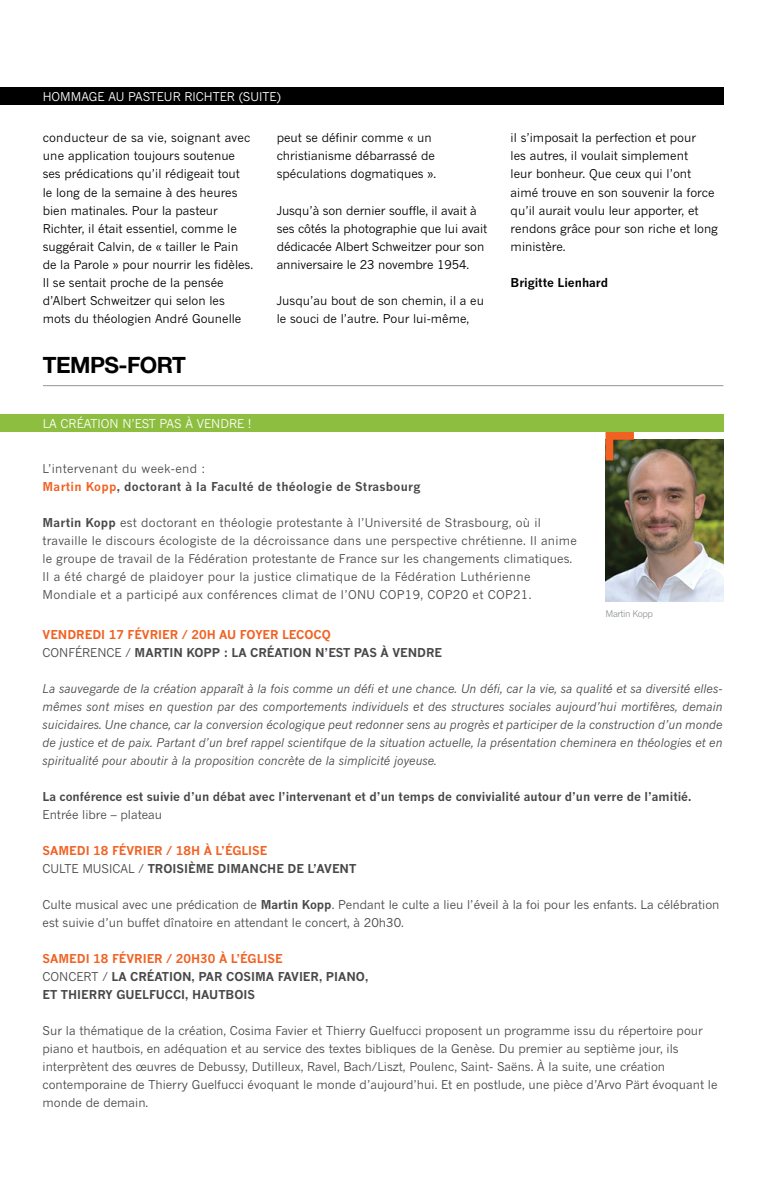
<style>
.page{position:relative;width:766px;height:1191px;background:#fff}
.page>*{position:absolute;margin:0;border:0;box-sizing:border-box;transform-origin:0 0}
.t1{font:700 22.5px "Helvetica Neue LT Pro";color:#000}
.t2{font:12px/18px "News Gothic";color:#000}
.t3{font:12px/18px "News Gothic";color:#48484a}
.t4{font:italic 12px/18px "News Gothic";color:#48484a;text-align:justify}
.t5{font:12px/18px "News Gothic";letter-spacing:.02em;color:#48484a}
.t6{font:700 12px/18px "News Gothic";color:#48484a}
.t7{font:700 12px "News Gothic";color:#f16122}
.t8{font:700 12px/18px "News Gothic";letter-spacing:.025em;color:#48484a}
.t9{font:12px "News Gothic";color:#fff}
.t10{font:700 12px "News Gothic";color:#000}
.t11{font:9px "News Gothic";letter-spacing:-.05em;color:#939598}
.s1{font-weight:400}
.s2{color:#f16122}
.s3{font-weight:700}
</style>
<div class="page">
<div style="left:0;top:87px;width:723px;height:17px;background:#000"></div>
<div style="left:0;top:415px;width:723px;height:17px;background:#8ebe3f"></div>
<hr style="left:43px;top:385px;width:680px;height:1px;background:#939598">
<img style="left:605px;top:439px;width:118px;height:162px">
<svg style="left:605px;top:432px;width:28px;height:28px"></svg>
<p class="t9" style="left:43px;top:89px;width:19px">hommage</p>
<p class="t9" style="left:108px;top:89px;width:29px">au pasteur</p>
<p class="t9" style="left:184px;top:89px;width:37px">richter</p>
<p class="t9" style="left:239px;top:89px;width:12px">(suite</p>
<p class="t9" style="left:276px;top:89px;width:6px">)</p>
<p class="t2" style="left:43px;top:129px;width:212px">conducteur de sa vie, soignant avec une application toujours soutenue ses prédications qu’il rédigeait tout<br>le long de la semaine à des heures bien matinales. Pour la pasteur Richter, il était essentiel, comme le suggérait Calvin, de « tailler le Pain de la Parole » pour nourrir les fidèles.<br>Il se sentait proche de la pensée d’Albert Schweitzer qui selon les mots du théologien André Gounelle</p>
<p class="t2" style="left:276px;top:129px;width:161px">peut se définir comme « un christianisme débarrassé de spéculations dogmatiques ».</p>
<p class="t2" style="left:276px;top:201px;width:212px">Jusqu’à son dernier souffle, il avait à ses côtés la photographie que lui avait dédicacée Albert Schweitzer pour son anniversaire le 23 novembre 1954.</p>
<p class="t2" style="left:276px;top:291px;width:209px">Jusqu’au bout de son chemin, il a eu le souci de l’autre. Pour lui-même,</p>
<h1 class="t1" style="left:43px;top:351px;width:17px">TEM</h1>
<h1 class="t1" style="left:90px;top:351px;width:66px">PS-FORT</h1>
<p class="t9" style="left:43px;top:416px;width:26px">la création</p>
<p class="t9" style="left:122px;top:416px;width:20px">n’est</p>
<p class="t9" style="left:159px;top:416px;width:8px">pas</p>
<p class="t9" style="left:185px;top:416px;width:21px">à vendre</p>
<p class="t9" style="left:248px;top:416px;width:5px">!</p>
<p class="t2" style="left:510px;top:129px;width:209px">il s’imposait la perfection et pour<br>les autres, il voulait simplement<br>leur bonheur. Que ceux qui l’ont aimé trouve en son souvenir la force qu’il aurait voulu leur apporter, et rendons grâce pour son riche et long ministère.</p>
<p class="t10" style="left:510px;top:275px;width:99px">BRIGITTE LIENHARD</p>
<p class="t8" style="left:43px;top:459px;width:379px"><span class="s1">L’intervenant du week-end :<br></span><span class="s2">MARTIN KOPP</span>, DOCTORANT À LA FACULTÉ DE THÉOLOGIE DE STRASBOURG</p>
<p class="t5" style="left:43px;top:513px;width:535px"><span class="s3">MARTIN KOPP</span> est doctorant en théologie protestante à l’Université de Strasbourg, où il travaille le discours écologiste de la décroissance dans une perspective chrétienne. Il anime le groupe de travail de la Fédération protestante de France sur les changements climatiques.<br>Il a été chargé de plaidoyer pour la justice climatique de la Fédération Luthérienne Mondiale et a participé aux conférences climat de l’ONU COP19, COP20 et COP21.</p>
<p class="t7" style="left:43px;top:627px;width:289px">VEN DR EDI 17 FÉVR IER / 20H AU FOYER LECOCQ</p>
<p class="t3" style="left:43px;top:643px;width:9px">conférence</p>
<p class="t6" style="left:125px;top:643px;width:318px"><span class="s1">/</span> MARTIN KOPP : LA CRÉATION N ’EST PAS À VEN DRE</p>
<p class="t4" style="left:43px;top:679px;width:681px">La sauvegarde de la création apparaît à la fois comme un défi et une chance. Un défi, car la vie, sa qualité et sa diversité elles&shy;mêmes sont mises en question par des comportements individuels et des structures sociales aujourd’hui mortifères, demain suicidaires. Une chance, car la conversion écologique peut redonner sens au progrès et participer de la construction d’un monde de justice et de paix. Partant d’un bref rappel scientifque de la situation actuelle, la présentation cheminera en théologies et en spiritualité pour aboutir à la proposition concrète de la simplicité joyeuse.</p>
<p class="t6" style="left:43px;top:787px;width:650px">LA CONFÉRENCE EST SUIVIE D’UN DÉBAT AVEC L’INTERVENANT ET D’UN TEMPS DE CONVIVIALITÉ AUTOUR D’UN VERRE DE L’AMITIÉ.</p>
<p class="t3" style="left:43px;top:805px;width:121px">Entrée libre – plateau</p>
<p class="t7" style="left:43px;top:843px;width:226px">SAM EDI 18 FÉVRIER / 18H À L’ÉGLISE</p>
<p class="t3" style="left:43px;top:859px;width:9px">culte</p>
<p class="t3" style="left:82px;top:859px;width:9px">musical</p>
<p class="t6" style="left:138px;top:859px;width:210px"><span class="s1">/</span> TROISIÈM E DIMANCHE DE L’AVENT</p>
<p class="t3" style="left:43px;top:895px;width:678px">Culte musical avec une prédication de <span class="s3">MARTIN KOPP</span>. Pendant le culte a lieu l’éveil à la foi pour les enfants. La célébration est suivie d’un buffet dînatoire en attendant le concert, à 20h30.</p>
<p class="t7" style="left:43px;top:951px;width:241px">SAM EDI 18 FÉVRIER / 20H30 À L’ÉG LISE</p>
<p class="t3" style="left:43px;top:967px;width:9px">concert</p>
<p class="t11" style="left:605px;top:608px;width:49px">Martin Kopp</p>
<p class="t6" style="left:43px;top:967px;width:327px;text-indent:60px"><span class="s1">/</span> LA CR ÉATION , PAR COSIMA FAVIER, PIANO,<br>ET THIERRY GUELFUCCI, HAUTBOIS</p>
<p class="t3" style="left:43px;top:1021px;width:676px">Sur la thématique de la création, Cosima Favier et Thierry Guelfucci proposent un programme issu du répertoire pour piano et hautbois, en adéquation et au service des textes bibliques de la Genèse. Du premier au septième jour, ils interprètent des œuvres de Debussy, Dutilleux, Ravel, Bach/Liszt, Poulenc, Saint- Saëns. À la suite, une création contemporaine de Thierry Guelfucci évoquant le monde d’aujourd’hui. Et en postlude, une pièce d’Arvo Pärt évoquant le monde de demain.</p>
</div>
